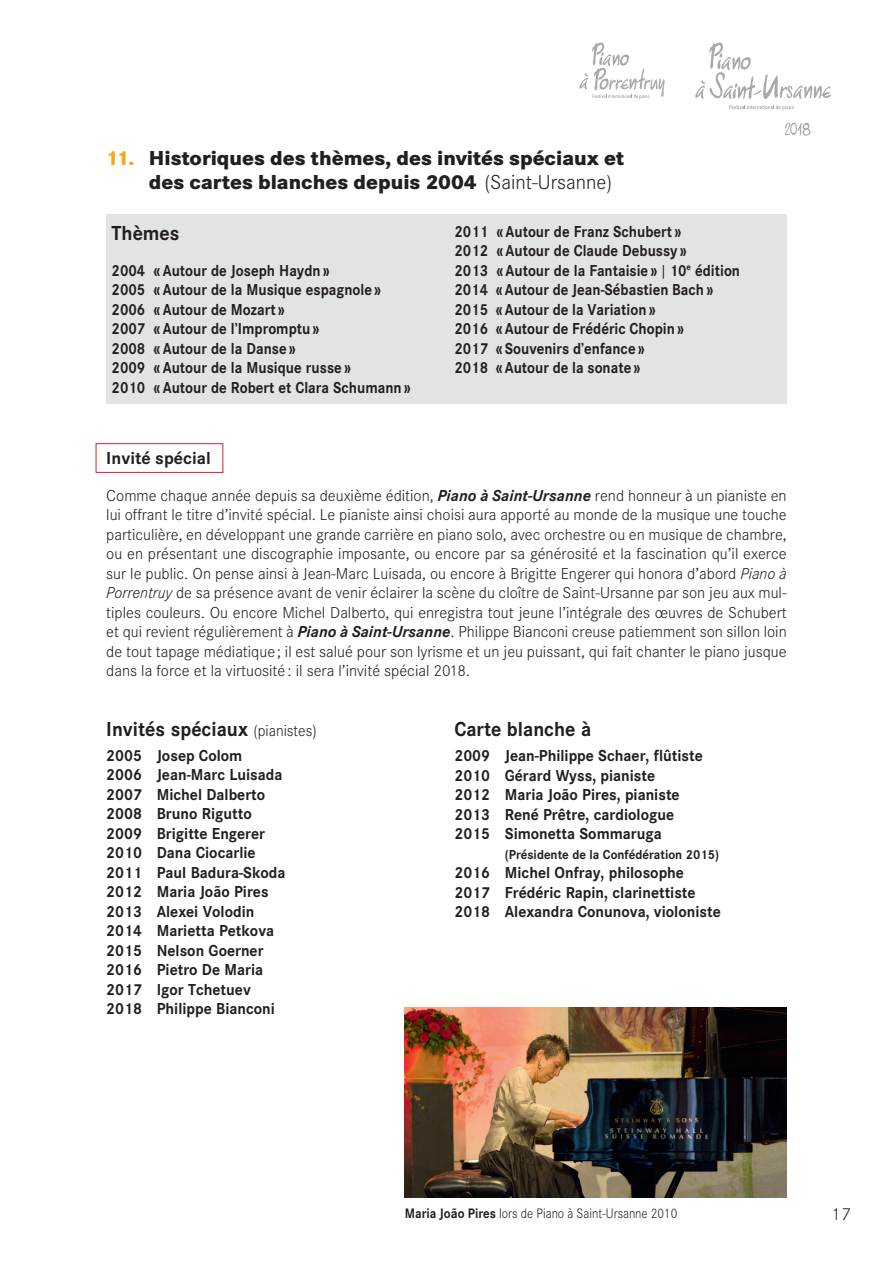
<style>
.page{position:relative;width:893px;height:1263px;background:#fff}
.page>*{position:absolute;margin:0;border:0;box-sizing:border-box;transform-origin:0 0}
.t1{font:800 21px/24px "Corporate S";color:#231f20}
.t2{font:700 21px "Corporate S";color:#231f20;scale:.95 1}
.t3{font:700 18px "Corporate S";color:#231f20}
.t4{font:300 18px "Corporate S";color:#231f20}
.t5{font:300 16.5px/19.5px "Corporate S";color:#231f20;text-align:justify}
.t6{font:700 16.5px/19.5px "Corporate S";color:#231f20;scale:.95 1}
.t7{font:700 16.5px/19.5px "Corporate S";color:#231f20;scale:.9 1}
.t8{font:500 15.75px "Ebbu Script";color:#939598}
.t9{font:300 14.25px "Corporate S";color:#231f20;scale:.9 1}
.t10{font:700 13.5px "Corporate S";color:#231f20;scale:.95 1}
.s1{color:#f9a51b}
.s2{font-weight:300}
.s3{font-weight:700;font-size:14.4px}
.s4{font-weight:700;font-style:italic}
.s5{font-style:italic}
.s6{font-weight:300;font-size:16.5px}
.s7{font-weight:700}
</style>
<div class="page">
<svg style="left:695px;top:43px;width:136px;height:56px"></svg>
<svg style="left:729px;top:105px;width:65px;height:5px"></svg>
<svg style="left:579px;top:43px;width:86px;height:56px"></svg>
<div style="left:106px;top:214px;width:681px;height:190px;background:#e2e3e5"></div>
<img style="left:405px;top:1007px;width:382px;height:191px">
<div style="left:96px;top:443px;width:127px;height:30px;border:1px solid #d1232a"></div>
<p class="t1" style="left:149px;top:146px;width:477px;text-indent:-43px"><span class="s1">11.</span> Historiques des thèmes, des invités spéciaux et des cartes blanches depuis 2004 <span class="s2">(Saint-Ursanne)</span></p>
<p class="t2" style="left:112px;top:221px;width:73px">Thèmes</p>
<p class="t7" style="left:112px;top:261px;width:334px">2004 «Autour de Joseph Haydn»<br>2005 «Autour de la Musique espagnole»<br>2006 «Autour de Mozart »<br>2007 «Autour de l’Impromptu»<br>2008 «Autour de la Danse»<br>2009 «Autour de la Musique russe»<br>2010 «Autour de Robert et Clara Schumann»</p>
<p class="t7" style="left:454px;top:222px;width:319px">2011 «Autour de Franz Schubert »<br>2012 «Autour de Claude Debussy »<br>2013 «Autour de la Fantaisie» | 10<sup>e</sup> édition<br>2014 «Autour de Jean-Sébastien Bach»<br>2015 «Autour de la Variation»<br>2016 «Autour de Frédéric Chopin»<br>2017 «Souvenirs d’enfance»<br>2018 «Autour de la sonate»</p>
<p class="t8" style="left:784px;top:120px;width:28px">2<span class="s3">O</span>18</p>
<p class="t3" style="left:106px;top:448px;width:106px">Invité spécial</p>
<p class="t5" style="left:106px;top:486px;width:682px">Comme chaque année depuis sa deuxième édition, <span class="s4">Piano à Saint-Ursanne</span> rend honneur à un pianiste en lui offrant le titre d’invité spécial. Le pianiste ainsi choisi aura apporté au monde de la musique une touche particulière, en développant une grande carrière en piano solo, avec orchestre ou en musique de chambre, ou en présentant une discographie imposante, ou encore par sa générosité et la fascination qu’il exerce sur le public. On pense ainsi à Jean-Marc Luisada, ou encore à Brigitte Engerer qui honora d’abord <span class="s5">Piano à Porrentruy</span> de sa présence avant de venir éclairer la scène du cloître de Saint-Ursanne par son jeu aux mul&shy;tiples couleurs. Ou encore Michel Dalberto, qui enregistra tout jeune l’intégrale des œuvres de Schubert et qui revient régulièrement à <span class="s4">Piano à Saint-Ursanne</span>. Philippe Bianconi creuse patiemment son sillon loin de tout tapage médiatique ; il est salué pour son lyrisme et un jeu puissant, qui fait chanter le piano jusque dans la force et la virtuosité : il sera l’invité spécial 2018.</p>
<p class="t2" style="left:106px;top:717px;width:223px">Invités spéciaux <span class="s6">(pianistes)</span></p>
<p class="t6" style="left:106px;top:746px;width:190px">2005 Josep Colom<br>2006 Jean-Marc Luisada<br>2007 Michel Dalberto<br>2008 Bruno Rigutto<br>2009 Brigitte Engerer<br>2010 Dana Ciocarlie<br>2011 Paul Badura-Skoda<br>2012 Maria João Pires<br>2013 Alexei Volodin<br>2014 Marietta Petkova<br>2015 Nelson Goerner<br>2016 Pietro De Maria<br>2017 Igor Tchetuev<br>2018 Philippe Bianconi</p>
<p class="t2" style="left:454px;top:717px;width:146px">Carte blanche à</p>
<p class="t6" style="left:454px;top:746px;width:263px">2009 Jean-Philippe Schaer, flûtiste<br>2010 Gérard Wyss, pianiste<br>2012 Maria João Pires, pianiste<br>2013 René Prêtre, cardiologue<br>2015 Simonetta Sommaruga</p>
<p class="t10" style="left:505px;top:846px;width:227px">(Présidente de la Confédération 2015)</p>
<p class="t6" style="left:454px;top:863px;width:282px">2016 Michel Onfray, philosophe<br>2017 Frédéric Rapin, clarinettiste<br>2018 Alexandra Conunova, violoniste</p>
<p class="t9" style="left:405px;top:1206px;width:305px"><span class="s7">Maria João Pires</span> lors de Piano à Saint-Ursanne 2010</p>
<p class="t4" style="left:832px;top:1204px;width:20px">17</p>
</div>
